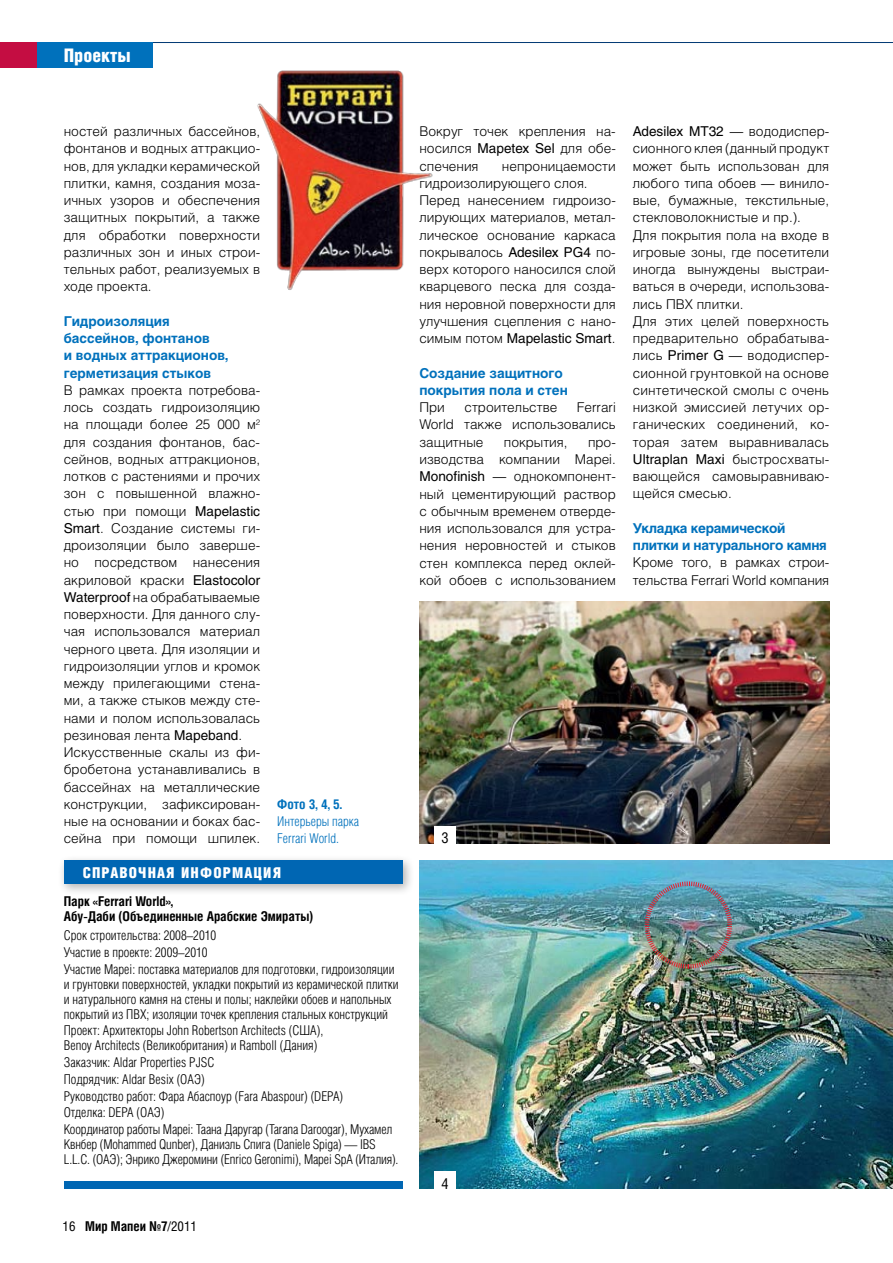
<style>
.page{position:relative;width:893px;height:1263px;background:#fff}
.page>*{position:absolute;margin:0;border:0;box-sizing:border-box;transform-origin:0 0}
.t1{font:900 18.75px "Helios Cond";color:#fff}
.t2{font:900 15px "Helios Cond";color:#fff}
.t3{font:15px "Helios Cond";color:#000}
.t4{font:300 13.5px/17.2px "Helios";color:#000;text-align:justify}
.t5{font:300 13.5px/16.6px "Helios Cond";color:#000}
.t6{font:700 13.5px/17.2px "Helios";color:#0071bc}
.t7{font:700 13.5px/15px "Helios Cond";color:#000}
.t8{font:700 13.5px/17.2px "Helios";letter-spacing:-.02em;color:#0071bc}
.t9{font:300 13.5px/17.2px "Helios Cond";color:#0071bc}
.t10{font:700 13.5px "Helios Cond";color:#0071bc}
.s1{font-weight:400}
</style>
<div class="page">
<hr style="left:0;top:42px;width:893px;height:1px;background:#003974">
<div style="left:0;top:42px;width:152px;height:26px;background:#0071bc"></div>
<div style="left:0;top:42px;width:36px;height:26px;background:#c40d42"></div>
<div style="left:58px;top:854px;width:356px;height:42px;background:#000;opacity:.3"></div>
<div style="left:64px;top:861px;width:338px;height:23px;background:#0066b3"></div>
<div style="left:64px;top:1181px;width:338px;height:7px;background:#0066b3"></div>
<img style="left:257px;top:70px;width:176px;height:220px">
<img style="left:419px;top:861px;width:474px;height:327px">
<img style="left:644px;top:880px;width:89px;height:89px">
<img style="left:419px;top:602px;width:410px;height:241px">
<div style="left:434px;top:826px;width:22px;height:17px;background:#fff"></div>
<div style="left:434px;top:1171px;width:22px;height:17px;background:#fff"></div>
<h1 class="t1" style="left:64px;top:44px;width:69px">Проекты</h1>
<p class="t4" style="left:64px;top:122px;width:198px">ностей различных бассейнов, фонтанов и водных аттракцио&shy;нов, для укладки керамической плитки, камня, создания моза&shy;ичных узоров и обеспечения защитных покрытий, а также для обработки поверхности различных зон и иных строи&shy;тельных работ, реализуемых в ходе проекта.</p>
<p class="t6" style="left:64px;top:312px;width:166px">Гидроизоляция бассейнов, фонтанов<br>и водных аттракционов, герметизация стыков</p>
<p class="t4" style="left:64px;top:381px;width:198px;text-align:left">В рамках проекта потребова&shy;лось создать гидроизоляцию на площади более 25 000 м<sup>2 </sup>для создания фонтанов, бас&shy;сейнов, водных аттракционов, лотков с растениями и прочих зон с повышенной влажно&shy;стью при помощи <span class="s1">Mapelastic<br>Smart</span>. Создание системы ги&shy;дроизоляции было заверше&shy;но посредством нанесения акриловой краски <span class="s1">Elastocolor<br>Waterproof</span> на обрабатываемые поверхности. Для данного слу&shy;чая использовался материал черного цвета. Для изоляции и гидроизоляции углов и кромок между прилегающими стена&shy;ми, а также стыков между сте&shy;нами и полом использовалась резиновая лента <span class="s1">Mapeband</span>.<br>Искусственные скалы из фи&shy;бробетона устанавливались в бассейнах на металлические конструкции, зафиксирован&shy;ные на основании и боках бас&shy;сейна при помощи шпилек.</p>
<p class="t10" style="left:277px;top:796px;width:66px">Фото 3, 4, 5.</p>
<p class="t9" style="left:277px;top:813px;width:84px">Интерьеры парка<br>Ferrari World.</p>
<p class="t2" style="left:83px;top:864px;width:20px">Справо</p>
<p class="t2" style="left:138px;top:864px;width:19px">чная</p>
<p class="t2" style="left:181px;top:864px;width:43px">информация</p>
<p class="t7" style="left:64px;top:893px;width:251px">Парк «Ferrari World»,<br>Абу-Даби (Объединенные Арабские Эмираты)</p>
<p class="t5" style="left:64px;top:927px;width:332px">Срок строительства: 2008–2010<br>Участие в проекте: 2009–2010<br>Участие Mapei: поставка материалов для подготовки, гидроизоляции</p>
<p class="t5" style="left:64px;top:976px;width:336px;line-height:15px">и грунтовки поверхностей, укладки покрытий из керамической плитки и натурального камня на стены и полы; наклейки обоев и напольных покрытий из ПВХ; изоляции точек крепления стальных конструкций</p>
<p class="t5" style="left:64px;top:1023px;width:261px;line-height:15px">Проект: Архитекторы John Robertson Architects (США),<br>Benoy Architects (Великобритания) и Ramboll (Дания)</p>
<p class="t5" style="left:64px;top:1054px;width:330px">Заказчик: Aldar Properties PJSC<br>Подрядчик: Aldar Besix (ОАЭ)<br>Руководство работ: Фара Абаспоур (Fara Abaspour) (DEPA)<br>Отделка: DEPA (ОАЭ)<br>Координатор работы Mapei: Таана Даругар (Tarana Daroogar), Мухамел</p>
<p class="t5" style="left:64px;top:1137px;width:336px;line-height:15px">Квнбер (Mohammed Qunber), Даниэль Спига (Daniele Spiga) — IBS<br>L.L.C. (ОАЭ); Энрико Джеромини (Enrico Geronimi), Mapei SpA (Италия).</p>
<p class="t7" style="left:63px;top:1219px;width:136px"><span class="s1">16</span> Мир Мапеи №7<span class="s1">/2011</span></p>
<p class="t4" style="left:419px;top:123px;width:198px">Вокруг точек крепления на&shy;носился <span class="s1">Mapetex Sel</span> для обе&shy;спечения</p>
<p class="t4" style="left:419px;top:157px;width:198px;text-align:left;text-indent:83px">непроницаемости гидроизолирующего слоя.<br>Перед нанесением гидроизо&shy;лирующих материалов, метал&shy;лическое основание каркаса покрывалось <span class="s1">Adesilex PG4</span> по&shy;верх которого наносился слой кварцевого песка для созда&shy;ния неровной поверхности для улучшения сцепления с нано&shy;симым потом <span class="s1">Mapelastic Smart</span>.</p>
<p class="t6" style="left:419px;top:364px;width:150px">Создание защитного покрытия пола и стен</p>
<p class="t4" style="left:419px;top:399px;width:27px">При</p>
<p class="t4" style="left:465px;top:399px;width:94px">строительстве</p>
<p class="t4" style="left:419px;top:399px;width:198px;text-indent:158px">Ferrari World также использовались защитные</p>
<p class="t4" style="left:419px;top:433px;width:198px;text-indent:169px">про&shy;изводства компании Mapei.<br><span class="s1">Monofinish</span> — однокомпонент&shy;ный цементирующий раствор с обычным временем отверде&shy;ния использовался для устра&shy;нения неровностей и стыков стен комплекса перед оклей&shy;кой обоев с использованием</p>
<p class="t4" style="left:504px;top:433px;width:65px">покрытия,</p>
<p class="t4" style="left:633px;top:122px;width:198px;text-align:left"><span class="s1">Adesilex MT32</span> — вододиспер&shy;сионного клея (данный продукт может быть использован для любого типа обоев — винило&shy;вые, бумажные, текстильные, стекловолокнистые и пр.).<br>Для покрытия пола на входе в игровые зоны, где посетители иногда вынуждены выстраи&shy;ваться в очереди, использова&shy;лись ПВХ плитки.<br>Для этих целей поверхность предварительно обрабатыва&shy;лись <span class="s1">Primer G</span> — вододиспер&shy;сионной грунтовкой на основе синтетической смолы с очень низкой эмиссией летучих ор&shy;ганических соединений, ко&shy;торая затем выравнивалась<br><span class="s1">Ultraplan Maxi</span> быстросхваты&shy;вающейся самовыравниваю&shy;щейся смесью.</p>
<p class="t8" style="left:633px;top:519px;width:196px">Укладка керамической плитки и натурального камня</p>
<p class="t4" style="left:633px;top:554px;width:198px">Кроме того, в рамках строи&shy;тельства Ferrari World компания</p>
<p class="t3" style="left:441px;top:829px;width:9px">3</p>
<p class="t3" style="left:441px;top:1174px;width:9px">4</p>
</div>
